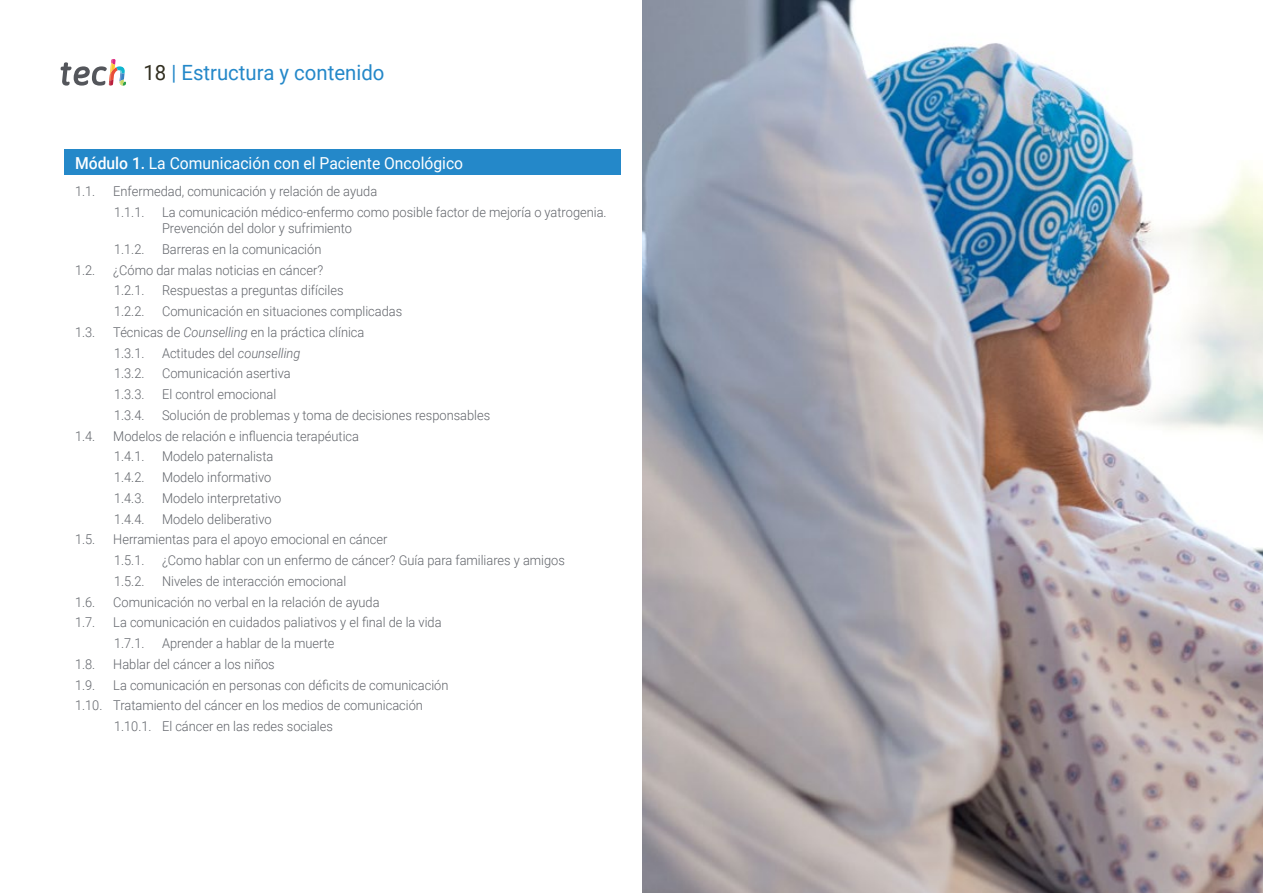
<style>
.page{position:relative;width:1263px;height:893px;background:#fff}
.page>*{position:absolute;margin:0;border:0;box-sizing:border-box;transform-origin:0 0}
.t1{font:21px "Roboto";color:#2488c9}
.t2{font:16.5px "Roboto";color:#fff;scale:.95 1}
.t3{font:300 13.5px/20.7px "Roboto";color:#61646a;scale:.95 1}
.s1{color:#312e20}
.s2{font-weight:500}
.s3{font-style:italic}
</style>
<div class="page">
<div style="left:64px;top:150px;width:557px;height:25px;background:#2488c9"></div>
<img style="left:642px;top:0;width:621px;height:893px">
<svg style="left:61px;top:59px;width:65px;height:27px"></svg>
<h1 class="t1" style="left:144px;top:57px;width:242px"><span class="s1">18</span> | Estructura y contenido</h1>
<p class="t2" style="left:75px;top:151px;width:410px"><span class="s2">Módulo 1.</span> La Comunicación con el Paciente Oncológico</p>
<p class="t3" style="left:75px;top:180px;width:23px">1.1.</p>
<p class="t3" style="left:113px;top:180px;width:279px">Enfermedad, comunicación y relación de ayuda<br>1.1.1.</p>
<p class="t3" style="left:162px;top:203px;width:469px;line-height:16.5px">La comunicación médico-enfermo como posible factor de mejoría o yatrogenia.<br>Prevención del dolor y sufrimiento</p>
<p class="t3" style="left:114px;top:238px;width:34px">1.1.2.</p>
<p class="t3" style="left:162px;top:238px;width:169px">Barreras en la comunicación</p>
<p class="t3" style="left:75px;top:259px;width:23px">1.2.</p>
<p class="t3" style="left:113px;top:259px;width:222px">¿Cómo dar malas noticias en cáncer?<br>1.2.1.</p>
<p class="t3" style="left:162px;top:280px;width:192px">Respuestas a preguntas difíciles</p>
<p class="t3" style="left:114px;top:300px;width:34px">1.2.2.</p>
<p class="t3" style="left:162px;top:300px;width:254px">Comunicación en situaciones complicadas</p>
<p class="t3" style="left:75px;top:321px;width:23px">1.3.</p>
<p class="t3" style="left:113px;top:321px;width:266px">Técnicas de <span class="s3">Counselling</span> en la práctica clínica<br>1.3.1.</p>
<p class="t3" style="left:162px;top:342px;width:147px">Actitudes del <span class="s3">counselling</span></p>
<p class="t3" style="left:114px;top:363px;width:34px">1.3.2.</p>
<p class="t3" style="left:162px;top:363px;width:137px">Comunicación asertiva</p>
<p class="t3" style="left:114px;top:383px;width:34px">1.3.3.</p>
<p class="t3" style="left:162px;top:383px;width:122px">El control emocional</p>
<p class="t3" style="left:114px;top:404px;width:34px">1.3.4.</p>
<p class="t3" style="left:162px;top:404px;width:347px">Solución de problemas y toma de decisiones responsables</p>
<p class="t3" style="left:75px;top:425px;width:23px">1.4.</p>
<p class="t3" style="left:113px;top:425px;width:260px">Modelos de relación e influencia terapéutica<br>1.4.1.</p>
<p class="t3" style="left:162px;top:446px;width:119px">Modelo paternalista</p>
<p class="t3" style="left:114px;top:466px;width:34px">1.4.2.</p>
<p class="t3" style="left:162px;top:466px;width:117px">Modelo informativo</p>
<p class="t3" style="left:114px;top:487px;width:34px">1.4.3.</p>
<p class="t3" style="left:162px;top:487px;width:127px">Modelo interpretativo</p>
<p class="t3" style="left:114px;top:508px;width:34px">1.4.4.</p>
<p class="t3" style="left:162px;top:508px;width:117px">Modelo deliberativo</p>
<p class="t3" style="left:75px;top:529px;width:23px">1.5.</p>
<p class="t3" style="left:113px;top:529px;width:290px">Herramientas para el apoyo emocional en cáncer<br>1.5.1.</p>
<p class="t3" style="left:162px;top:549px;width:426px">¿Como hablar con un enfermo de cáncer? Guía para familiares y amigos</p>
<p class="t3" style="left:114px;top:570px;width:34px">1.5.2.</p>
<p class="t3" style="left:162px;top:570px;width:196px">Niveles de interacción emocional</p>
<p class="t3" style="left:75px;top:591px;width:23px">1.6.</p>
<p class="t3" style="left:113px;top:591px;width:282px">Comunicación no verbal en la relación de ayuda</p>
<p class="t3" style="left:75px;top:612px;width:23px">1.7.</p>
<p class="t3" style="left:113px;top:612px;width:347px">La comunicación en cuidados paliativos y el final de la vida<br>1.7.1.</p>
<p class="t3" style="left:162px;top:632px;width:183px">Aprender a hablar de la muerte</p>
<p class="t3" style="left:75px;top:653px;width:23px">1.8.</p>
<p class="t3" style="left:113px;top:653px;width:171px">Hablar del cáncer a los niños</p>
<p class="t3" style="left:75px;top:674px;width:23px">1.9.</p>
<p class="t3" style="left:113px;top:674px;width:354px">La comunicación en personas con déficits de comunicación</p>
<p class="t3" style="left:75px;top:695px;width:368px">1.10. Tratamiento del cáncer en los medios de comunicación</p>
<p class="t3" style="left:114px;top:715px;width:232px">1.10.1. El cáncer en las redes sociales</p>
</div>
